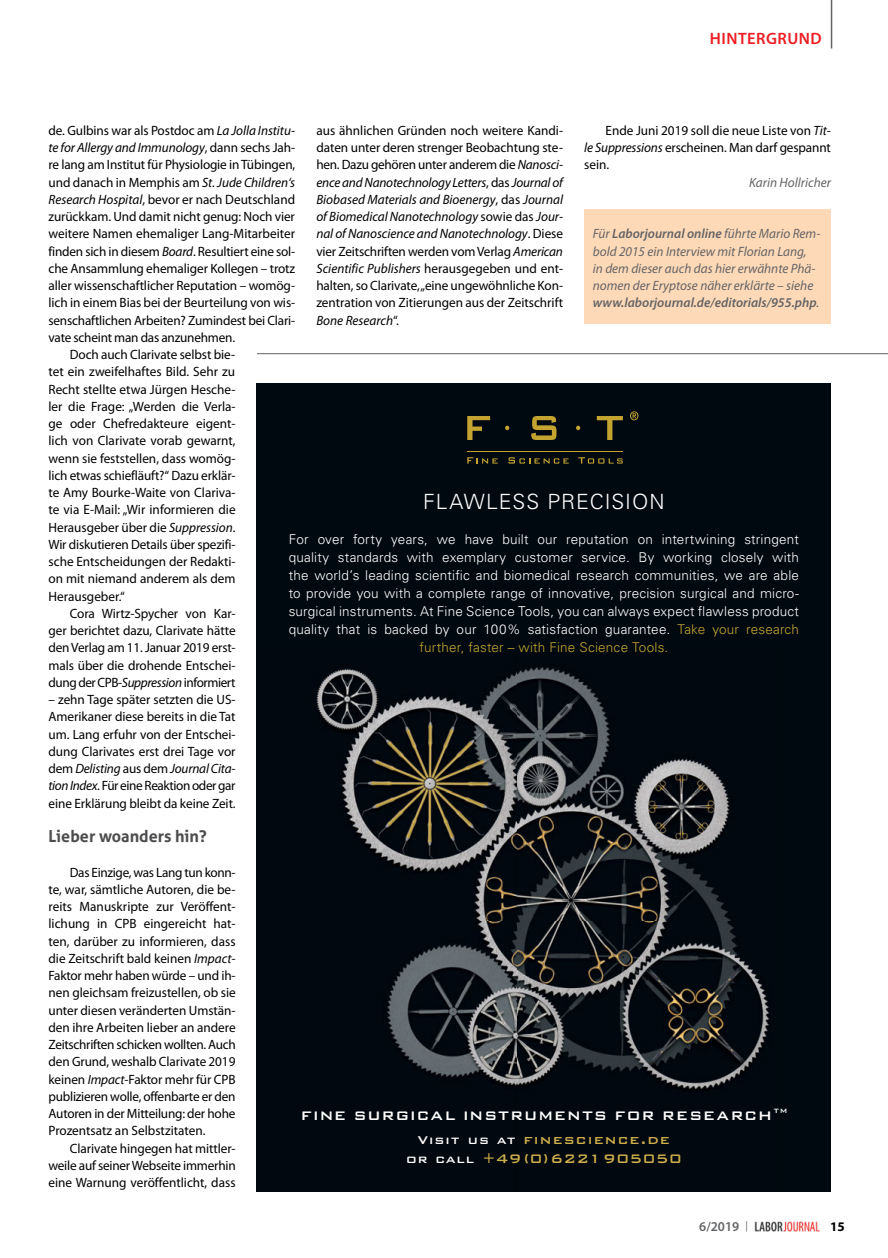
<style>
.page{position:relative;width:888px;height:1258px;background:#fff}
.page>*{position:absolute;margin:0;border:0;box-sizing:border-box;transform-origin:0 0}
.t1{font:300 21px "Univers";letter-spacing:.045em;color:#fff}
.t2{font:500 16.5px/23.7px "Bank Gothic BT";letter-spacing:.06em;color:#fff;text-align:center}
.t3{font:500 16.5px "Bank Gothic BT";letter-spacing:.02em;color:#cdae4a}
.t4{font:700 16.5px "Aller";color:#4d4d4f}
.t5{font:600 16.5px "Myriad Pro";letter-spacing:.03em;color:#ed1d24}
.t6{font:13.5px/17.2px "Myriad Pro";letter-spacing:-.005em;color:#000;text-align:justify}
.t7{font:300 13.5px/18px "Univers";letter-spacing:.015em;color:#fff;text-align:center}
.t8{font:italic 13.5px/17.2px "Myriad Pro";color:#636466}
.t9{font:italic 13.5px "Myriad Pro";letter-spacing:-.005em;color:#000}
.t10{font:13.5px "Myriad Pro";letter-spacing:-.03em;color:#000}
.t11{font:13.5px "Myriad Pro";letter-spacing:-.025em;color:#000}
.t12{font:600 13.5px "Myriad Pro";color:#636466}
.t13{font:700 13.2px "Myriad Pro";color:#000}
.s1{font-style:italic}
.s2{font-style:normal}
.s3{font-weight:600}
.s4{color:#c5a330}
.s5{font-size:15px}
.s6{color:#cdae4a}
.s7{font-size:15px;color:#fff}
.s8{font-weight:400;font-size:10.5px}
</style>
<div class="page">
<img style="left:755px;top:1221px;width:65px;height:11px">
<hr style="left:831px;top:0;width:1px;height:49px;background:#636466">
<hr style="left:257px;top:353px;width:631px;height:1px;background:#636466">
<img style="left:257px;top:383px;width:574px;height:808px">
<svg style="left:467px;top:416px;width:23px;height:24px"></svg>
<svg style="left:531px;top:416px;width:25px;height:24px"></svg>
<svg style="left:597px;top:416px;width:26px;height:24px"></svg>
<svg style="left:467px;top:457px;width:31px;height:7px"></svg>
<svg style="left:508px;top:457px;width:61px;height:7px"></svg>
<svg style="left:578px;top:457px;width:45px;height:7px"></svg>
<hr style="left:467px;top:451px;width:155px;height:1px;background:#c5a330">
<svg style="left:505px;top:426px;width:4px;height:4px"></svg>
<svg style="left:576px;top:426px;width:4px;height:4px"></svg>
<svg style="left:630px;top:411px;width:8px;height:9px"></svg>
<div style="left:584px;top:210px;width:247px;height:114px;background:#fed9b7"></div>
<p class="t5" style="left:710px;top:28px;width:113px">HINTERGRUND</p>
<p class="t6" style="left:316px;top:121px;width:248px">aus ähnlichen Gründen noch weitere Kandi&shy;daten unter deren strenger Beobachtung ste&shy;hen. Dazu gehören unter anderem die <span class="s1">Nanosci&shy;ence and Nanotechnology Letters</span>, das <span class="s1">Journal of Biobased Materials and Bioenergy</span>, das <span class="s1">Journal of Biomedical Nanotechnology</span> sowie das <span class="s1">Jour&shy;nal of Nanoscience and Nanotechnology</span>. Diese vier Zeitschriften werden vom Verlag <span class="s1">American Scientific Publishers</span> herausgegeben und ent&shy;halten, so Clarivate, „eine ungewöhnliche Kon&shy;zentration von Zitierungen aus der Zeitschrift <span class="s1">Bone Research</span>“.</p>
<p class="t6" style="left:606px;top:121px;width:227px">Ende Juni 2019 soll die neue Liste von <span class="s1">Tit-</span></p>
<p class="t6" style="left:49px;top:121px;width:248px">de. Gulbins war als Postdoc am <span class="s1">La Jolla Institu-</span></p>
<p class="t9" style="left:49px;top:139px;width:248px">te for Allergy and Immunology<span class="s2">, dann sechs Jah-</span></p>
<p class="t6" style="left:49px;top:156px;width:248px">re lang am Institut für Physiologie in Tübingen,</p>
<p class="t6" style="left:49px;top:173px;width:248px">und danach in Memphis am <span class="s1">St. Jude Children‘s</span></p>
<p class="t6" style="left:49px;top:190px;width:248px"><span class="s1">Research Hospital</span>, bevor er nach Deutschland</p>
<p class="t6" style="left:49px;top:208px;width:248px">zurückkam. Und damit nicht genug: Noch vier</p>
<p class="t6" style="left:49px;top:225px;width:248px">weitere Namen ehemaliger Lang-Mitarbeiter</p>
<p class="t6" style="left:49px;top:242px;width:248px">finden sich in diesem <span class="s1">Board</span>. Resultiert eine sol-</p>
<p class="t6" style="left:49px;top:259px;width:248px">che Ansammlung ehemaliger Kollegen – trotz</p>
<p class="t6" style="left:49px;top:277px;width:248px">aller wissenschaftlicher Reputation – womög-</p>
<p class="t6" style="left:48px;top:294px;width:248px">lich in einem Bias bei der Beurteilung von wis-</p>
<p class="t6" style="left:48px;top:311px;width:248px">senschaftlichen Arbeiten? Zumindest bei Clari-</p>
<p class="t6" style="left:48px;top:328px;width:188px">vate scheint man das anzunehmen.</p>
<p class="t6" style="left:70px;top:346px;width:167px">Doch auch Clarivate selbst bie-</p>
<p class="t6" style="left:48px;top:363px;width:188px">tet ein zweifelhaftes Bild. Sehr zu</p>
<p class="t6" style="left:48px;top:380px;width:189px">Recht stellte etwa Jürgen Hesche-</p>
<p class="t6" style="left:49px;top:397px;width:189px">ler die Frage: „Werden die Verla-</p>
<p class="t6" style="left:49px;top:415px;width:189px">ge oder Chefredakteure eigent-</p>
<p class="t6" style="left:49px;top:432px;width:189px">lich von Clarivate vorab gewarnt,</p>
<p class="t6" style="left:49px;top:449px;width:189px">wenn sie feststellen, dass womög-</p>
<p class="t6" style="left:49px;top:466px;width:189px">lich etwas schiefläuft?“ Dazu erklär-</p>
<p class="t6" style="left:49px;top:484px;width:189px">te Amy Bourke-Waite von Clariva-</p>
<p class="t6" style="left:49px;top:501px;width:189px">te via E-Mail: „Wir informieren die</p>
<p class="t6" style="left:49px;top:518px;width:189px">Herausgeber über die <span class="s1">Suppression</span>.</p>
<p class="t6" style="left:49px;top:535px;width:189px">Wir diskutieren Details über spezifi-</p>
<p class="t6" style="left:49px;top:553px;width:189px">sche Entscheidungen der Redakti-</p>
<p class="t6" style="left:49px;top:570px;width:189px">on mit niemand anderem als dem</p>
<p class="t6" style="left:49px;top:587px;width:78px">Herausgeber.“</p>
<p class="t6" style="left:70px;top:604px;width:167px">Cora Wirtz-Spycher von Kar-</p>
<p class="t6" style="left:49px;top:622px;width:189px">ger berichtet dazu, Clarivate hätte</p>
<p class="t6" style="left:49px;top:639px;width:189px">den Verlag am 11. Januar 2019 erst-</p>
<p class="t6" style="left:49px;top:656px;width:189px">mals über die drohende Entschei-</p>
<p class="t10" style="left:49px;top:674px;width:189px">dung der CPB-<span class="s1">Suppression</span> informiert</p>
<p class="t6" style="left:49px;top:691px;width:189px">– zehn Tage später setzten die US-Amerikaner diese bereits in die Tat um. Lang erfuhr von der Entschei&shy;dung Clarivates erst drei Tage vor dem <span class="s1">Delisting</span> aus dem <span class="s1">Journal Cita&shy;tion Index</span>. Für eine Reaktion oder gar eine Erklärung bleibt da keine Zeit.</p>
<p class="t4" style="left:49px;top:826px;width:160px">Lieber woanders hin?</p>
<p class="t11" style="left:70px;top:864px;width:167px">Das Einzige, was Lang tun konn-</p>
<p class="t6" style="left:49px;top:880px;width:189px">te, war, sämtliche Autoren, die be-</p>
<p class="t6" style="left:49px;top:898px;width:189px">reits Manuskripte zur Veröffent-</p>
<p class="t6" style="left:49px;top:915px;width:189px">lichung in CPB eingereicht hat-</p>
<p class="t6" style="left:49px;top:932px;width:189px">ten, darüber zu informieren, dass</p>
<p class="t6" style="left:49px;top:949px;width:189px">die Zeitschrift bald keinen <span class="s1">Impact-</span></p>
<p class="t6" style="left:49px;top:967px;width:189px">Faktor mehr haben würde – und ih-</p>
<p class="t6" style="left:49px;top:984px;width:189px">nen gleichsam freizustellen, ob sie</p>
<p class="t6" style="left:49px;top:1001px;width:189px">unter diesen veränderten Umstän-</p>
<p class="t6" style="left:49px;top:1018px;width:189px">den ihre Arbeiten lieber an andere</p>
<p class="t6" style="left:49px;top:1036px;width:189px">Zeitschriften schicken wollten. Auch</p>
<p class="t6" style="left:49px;top:1053px;width:188px">den Grund, weshalb Clarivate 2019</p>
<p class="t6" style="left:49px;top:1070px;width:189px">keinen <span class="s1">Impact</span>-Faktor mehr für CPB</p>
<p class="t6" style="left:49px;top:1087px;width:188px">publizieren wolle, offenbarte er den</p>
<p class="t6" style="left:49px;top:1105px;width:188px">Autoren in der Mitteilung: der hohe</p>
<p class="t6" style="left:49px;top:1122px;width:158px">Prozentsatz an Selbstzitaten.</p>
<p class="t6" style="left:70px;top:1139px;width:167px">Clarivate hingegen hat mittler-</p>
<p class="t6" style="left:49px;top:1156px;width:189px">weile auf seiner Webseite immerhin</p>
<p class="t6" style="left:49px;top:1174px;width:189px">eine Warnung veröffentlicht, dass</p>
<p class="t6" style="left:584px;top:139px;width:248px"><span class="s1">le Suppressions</span> erscheinen. Man darf gespannt</p>
<p class="t6" style="left:584px;top:156px;width:27px">sein.</p>
<p class="t8" style="left:749px;top:173px;width:83px">Karin Hollricher</p>
<p class="t8" style="left:593px;top:225px;width:229px">Für <span class="s3">Laborjournal online</span> führte Mario Rem&shy;bold 2015 ein Interview mit Florian Lang,<br>in dem dieser auch das hier erwähnte Phä&shy;nomen der Eryptose näher erklärte – siehe <span class="s3">www.laborjournal.de/editorials/955.php</span>.</p>
<p class="t1" style="left:423px;top:489px;width:243px">FLAWLESS PRECISION</p>
<p class="t7" style="left:289px;top:530px;width:512px">For over forty years, we have built our reputation on intertwining stringent quality standards with exemplary customer service. By working closely with the world’s leading scientific and biomedical research communities, we are able to provide you with a complete range of innovative, precision surgical and micro&shy;surgical instruments. At Fine Science Tools, you can always expect flawless product quality that is backed by our 100% satisfaction guarantee. <span class="s4">Take your research further, faster – with Fine Science Tools.</span></p>
<p class="t2" style="left:301px;top:1103px;width:488px">FINE SURGICAL INSTRUMENTS FOR RESEARCH<sup>TM<br></sup><span class="s5">Visit us at</span> <span class="s6">finescience.de</span></p>
<p class="t3" style="left:406px;top:1150px;width:277px"><span class="s7">or call</span> +49 (0) 6221 905050</p>
<p class="t12" style="left:699px;top:1217px;width:50px">6/2019 <span class="s8">|</span></p>
<p class="t13" style="left:830px;top:1218px;width:16px">15</p>
</div>
